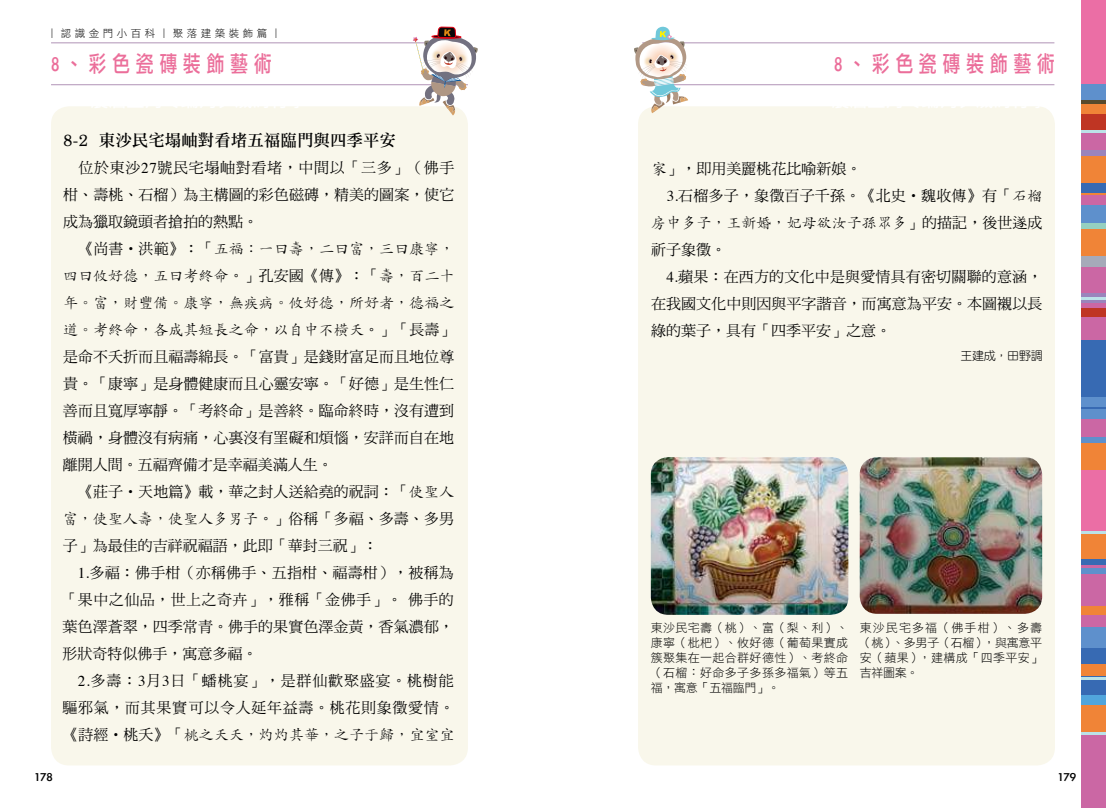
<style>
.page{position:relative;width:1106px;height:808px;background:#fff}
.page>*{position:absolute;margin:0;border:0;box-sizing:border-box;transform-origin:0 0}
.t1{font:22.5px "Li Gothic Med";letter-spacing:.31em;color:#eb6e9a;scale:.8 1}
.t2{font:16.5px "DF Li Song Std W5";color:#000}
.t3{font:15px/27px "DF Ming Std W5";letter-spacing:.005em;color:#000;text-align:justify}
.t4{font:15px/27px "DF Kai Shu Std W3";letter-spacing:.005em;color:#000;text-align:justify}
.t5{font:15px "DF Ming Std W5";letter-spacing:.05em;color:#000}
.t6{font:15px "DF Ming Std W5";letter-spacing:.03em;color:#000}
.t7{font:15px "DF Ming Std W5";letter-spacing:.045em;color:#000}
.t8{font:12.9px "Li Gothic Med";color:#000;scale:1.04 1}
.t9{font:12px/15px "DF Hei Std W3";letter-spacing:.03em;color:#000;text-align:justify}
.t10{font:12px "DF Yuan Std W3";letter-spacing:-.025em;color:#000}
.t11{font:10.5px "DF Hei Std W3";color:#000}
.s1{font-family:"Times"}
.s2{font-family:"DF Ming Std W5"}
.s3{font-family:"DF Kai Shu Std W3"}
</style>
<div class="page">
<div style="left:51px;top:106px;width:417px;height:659px;background:#f9f7eb;border-radius:18px"></div>
<hr style="left:51px;top:84px;width:417px;height:1px;background:#b194b7">
<hr style="left:51px;top:43px;width:417px;height:1px;background:#b194b7">
<svg style="left:412px;top:27px;width:66px;height:88px"></svg>
<div style="left:638px;top:106px;width:416px;height:659px;background:#f9f7eb;border-radius:18px"></div>
<hr style="left:642px;top:84px;width:412px;height:1px;background:#b194b7">
<hr style="left:642px;top:43px;width:412px;height:1px;background:#b194b7">
<svg style="left:634px;top:26px;width:54px;height:87px"></svg>
<div style="left:1081px;top:565px;width:25px;height:66px;background:#cb67a4"></div>
<div style="left:1081px;top:732px;width:25px;height:76px;background:#cb67a4"></div>
<div style="left:1081px;top:147px;width:25px;height:53px;background:#f08437"></div>
<div style="left:1081px;top:254px;width:25px;height:14px;background:#a6aab9"></div>
<div style="left:1081px;top:335px;width:25px;height:77px;background:#376ab3"></div>
<div style="left:1081px;top:631px;width:25px;height:67px;background:#376ab3"></div>
<div style="left:1081px;top:73px;width:25px;height:31px;background:#5e90cc"></div>
<div style="left:1081px;top:267px;width:25px;height:73px;background:#cb67a4"></div>
<div style="left:1081px;top:198px;width:25px;height:31px;background:#5e90cc"></div>
<div style="left:1081px;top:293px;width:25px;height:9px;background:#9a84bc"></div>
<div style="left:1081px;top:467px;width:25px;height:74px;background:#eb6ea5"></div>
<div style="left:1081px;top:664px;width:25px;height:11px;background:#f08437"></div>
<div style="left:1081px;top:695px;width:25px;height:11px;background:#51a5dc"></div>
<div style="left:1081px;top:146px;width:25px;height:9px;background:#9a84bc"></div>
<div style="left:1081px;top:412px;width:25px;height:31px;background:#cb67a4"></div>
<div style="left:1081px;top:534px;width:25px;height:31px;background:#f08437"></div>
<div style="left:1081px;top:114px;width:25px;height:36px;background:#cb67a4"></div>
<div style="left:1081px;top:226px;width:25px;height:30px;background:#f08437"></div>
<div style="left:1081px;top:440px;width:25px;height:30px;background:#f08437"></div>
<div style="left:1081px;top:705px;width:25px;height:30px;background:#f08437"></div>
<div style="left:1081px;top:308px;width:25px;height:9px;background:#bf3523"></div>
<div style="left:1081px;top:606px;width:25px;height:9px;background:#f08437"></div>
<div style="left:1081px;top:0;width:25px;height:84px;background:#eb6ea5"></div>
<svg style="left:1081px;top:100px;width:25px;height:30px"></svg>
<div style="left:1081px;top:195px;width:25px;height:10px;background:#cb67a4"></div>
<div style="left:1081px;top:409px;width:25px;height:10px;background:#5e90cc"></div>
<div style="left:1081px;top:223px;width:25px;height:6px;background:#95d0c0"></div>
<div style="left:1081px;top:436px;width:25px;height:6px;background:#5e90cc"></div>
<div style="left:1081px;top:559px;width:25px;height:6px;background:#376ab3"></div>
<div style="left:1081px;top:568px;width:25px;height:6px;background:#5e90cc"></div>
<hr style="left:1081px;top:732px;width:25px;height:3px;background:#bbe2e8">
<hr style="left:1081px;top:677px;width:25px;height:3px;background:#bbe2e8">
<hr style="left:1081px;top:531px;width:25px;height:3px;background:#bbe2e8">
<hr style="left:1081px;top:297px;width:25px;height:3px;background:#bbe2e8">
<hr style="left:1081px;top:130px;width:25px;height:3px;background:#bbe2e8">
<div style="left:1081px;top:628px;width:25px;height:20px;background:#5e90cc"></div>
<div style="left:1081px;top:183px;width:25px;height:9px;background:#376ab3"></div>
<div style="left:1081px;top:397px;width:25px;height:9px;background:#5e90cc"></div>
<img style="left:651px;top:457px;width:197px;height:158px">
<img style="left:859px;top:457px;width:183px;height:157px">
<p class="t11" style="left:47px;top:28px;width:236px">︱ 認 識 金 門 小 百 科 ︱ 聚 落 建 築 裝 飾 篇 ︱</p>
<h1 class="t1" style="left:51px;top:53px;width:277px">8、彩色瓷磚裝飾藝術</h1>
<p class="t2" style="left:63px;top:131px;width:334px">8-2 東沙民宅塌岫對看堵五福臨門與四季平安</p>
<p class="t3" style="left:63px;top:154px;width:393px;text-indent:15px">位於東沙<span class="s1">27</span>號民宅塌岫對看堵，中間以「三多」（佛手柑、壽桃、石榴）為主構圖的彩色磁磚，精美的圖案，使它成為獵取鏡頭者搶拍的熱點。</p>
<p class="t4" style="left:63px;top:235px;width:393px;text-indent:15px"><span class="s2">《尚書‧洪範》：「</span>五福：一曰壽，二曰富，三曰康寧，四曰攸好德，五曰考終命<span class="s2">。」孔安國《傳》：「</span>壽，百二十年。富，財豐備。康寧，無疾病。攸好德，所好者，德福之道。考終命，各成其短長之命，以自中不橫夭<span class="s2">。」「長壽」</span></p>
<p class="t3" style="left:63px;top:343px;width:393px">是命不夭折而且福壽綿長。「富貴」是錢財富足而且地位尊貴。「康寧」是身體健康而且心靈安寧。「好德」是生性仁善而且寬厚寧靜。「考終命」是善終。臨命終時，沒有遭到橫禍，身體沒有病痛，心裏沒有罣礙和煩惱，安詳而自在地離開人間。五福齊備才是幸福美滿人生。</p>
<p class="t3" style="left:78px;top:478px;width:377px">《莊子‧天地篇》載，華之封人送給堯的祝詞：「<span class="s3">使聖人</span></p>
<p class="t4" style="left:63px;top:505px;width:393px">富，使聖人壽，使聖人多男子<span class="s2">。」俗稱「多福、多壽、多男</span></p>
<p class="t3" style="left:63px;top:532px;width:316px">子」為最佳的吉祥祝福語，此即「華封三祝」：</p>
<p class="t3" style="left:78px;top:559px;width:377px"><span class="s1">1.</span>多福：佛手柑（亦稱佛手、五指柑、福壽柑），被稱為</p>
<p class="t6" style="left:63px;top:592px;width:393px">「果中之仙品，世上之奇卉」，雅稱「金佛手」。佛手的</p>
<p class="t3" style="left:63px;top:613px;width:393px">葉色澤蒼翠，四季常青。佛手的果實色澤金黃，香氣濃郁，</p>
<p class="t3" style="left:62px;top:640px;width:196px">形狀奇特似佛手，寓意多福。</p>
<p class="t5" style="left:78px;top:673px;width:377px"><span class="s1">2.</span>多壽：<span class="s1">3</span>月<span class="s1">3</span>日「蟠桃宴」，是群仙歡聚盛宴。桃樹能</p>
<p class="t7" style="left:62px;top:700px;width:394px">驅邪氣，而其果實可以令人延年益壽。桃花則象徵愛情。</p>
<p class="t4" style="left:63px;top:721px;width:393px"><span class="s2">《詩經‧桃夭》「</span>桃之夭夭，灼灼其華，之子于歸，宜室宜</p>
<p class="t8" style="left:34px;top:770px;width:20px">178</p>
<h1 class="t1" style="left:834px;top:53px;width:277px">8、彩色瓷磚裝飾藝術</h1>
<p class="t3" style="left:666px;top:155px;width:377px;text-indent:-15px"><span class="s3">家</span>」，即用美麗桃花比喻新娘。<br><span class="s1">3.</span>石榴多子，象徵百子千孫。《北史‧魏收傳》有「<span class="s3">石榴</span></p>
<p class="t4" style="left:651px;top:209px;width:393px">房中多子，王新婚，妃母欲汝子孫眾多<span class="s2">」的描記，後世遂成</span></p>
<p class="t3" style="left:651px;top:236px;width:76px">祈子象徵。</p>
<p class="t3" style="left:666px;top:263px;width:377px"><span class="s1">4.</span>蘋果：在西方的文化中是與愛情具有密切關聯的意涵，</p>
<p class="t3" style="left:651px;top:290px;width:393px">在我國文化中則因與平字諧音，而寓意為平安。本圖襯以長</p>
<p class="t3" style="left:651px;top:317px;width:242px">綠的葉子，具有「四季平安」之意。</p>
<p class="t10" style="left:960px;top:349px;width:84px">王建成，田野調</p>
<p class="t9" style="left:651px;top:620px;width:199px">東沙民宅壽（桃）、富（梨、利）、康寧（枇杷）、攸好德（葡萄果實成簇聚集在一起合群好德性）、考終命（石榴：好命多子多孫多福氣）等五福，寓意「五福臨門」。</p>
<p class="t9" style="left:859px;top:620px;width:184px">東沙民宅多福（佛手柑）、多壽（桃）、多男子（石榴），與寓意平安（蘋果），建構成「四季平安」吉祥圖案。</p>
<p class="t8" style="left:1057px;top:770px;width:20px">179</p>
</div>
